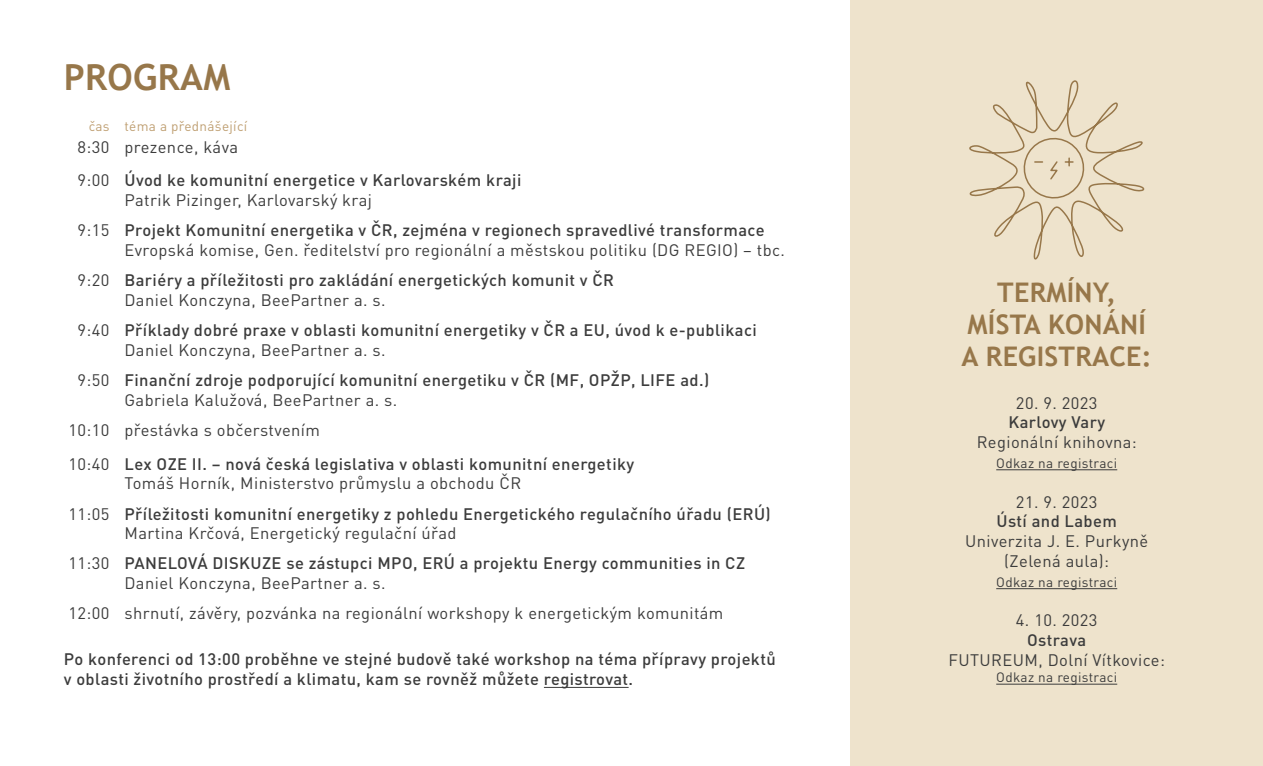
<style>
.page{position:relative;width:1263px;height:766px;background:#fff}
.page>*{position:absolute;margin:0;border:0;box-sizing:border-box;transform-origin:0 0}
.t1{font:700 36px "Trebuchet MS";letter-spacing:.01em;color:#97774a}
.t2{font:700 27px/32.4px "Trebuchet MS";letter-spacing:.01em;color:#97774a;text-align:center}
.t3{font:500 16.5px/19.8px "DIN Pro";letter-spacing:.025em;color:#3c3c3c}
.t4{font:16.5px/30px "DIN Pro";letter-spacing:.025em;color:#3c3c3c}
.t5{font:13.5px "DIN Pro";letter-spacing:.025em;color:#3c3c3c}
.t6{font:13.5px "DIN Pro";letter-spacing:.025em;color:#bf9f72}
.s1{font-weight:400}
.s2{font-weight:500}
</style>
<div class="page">
<div style="left:850px;top:0;width:413px;height:765px;background:#eee3cc"></div>
<hr style="left:544px;top:686px;width:85px;height:1px;background:#3c3c3c">
<hr style="left:996px;top:469px;width:121px;height:1px;background:#3c3c3c">
<hr style="left:996px;top:588px;width:121px;height:1px;background:#3c3c3c">
<hr style="left:996px;top:683px;width:121px;height:1px;background:#3c3c3c">
<svg style="left:969px;top:80px;width:176px;height:180px"></svg>
<h1 class="t1" style="left:64px;top:55px;width:168px">PROGRAM</h1>
<p class="t6" style="left:89px;top:116px;width:160px">čas téma a přednášející</p>
<p class="t3" style="left:78px;top:129px;width:445px;line-height:33.8px"><span class="s1">8:30 prezence, káva<br>9:00</span> Úvod ke komunitní energetice v Karlovarském kraji</p>
<p class="t3" style="left:78px;top:184px;width:688px;line-height:30px;text-indent:47px"><span class="s1">Patrik Pizinger, Karlovarský kraj<br>9:15</span> Projekt Komunitní energetika v ČR, zejména v regionech spravedlivé transformace</p>
<p class="t4" style="left:78px;top:234px;width:709px;text-indent:47px">Evropská komise, Gen. ředitelství pro regionální a městskou politiku (DG REGIO) – tbc.<br>9:20 <span class="s2">Bariéry a příležitosti pro zakládání energetických komunit v ČR</span></p>
<p class="t3" style="left:78px;top:284px;width:681px;line-height:30px;text-indent:47px"><span class="s1">Daniel Konczyna, BeePartner a. s.<br>9:40</span> Příklady dobré praxe v oblasti komunitní energetiky v ČR a EU, úvod k e-publikaci</p>
<p class="t3" style="left:78px;top:334px;width:633px;line-height:30px;text-indent:47px"><span class="s1">Daniel Konczyna, BeePartner a. s.<br>9:50</span> Finanční zdroje podporující komunitní energetiku v ČR (MF, OPŽP, LIFE ad.)</p>
<p class="t4" style="left:69px;top:384px;width:330px;text-indent:56px">Gabriela Kalužová, BeePartner a. s.<br>10:10 přestávka s občerstvením</p>
<p class="t3" style="left:124px;top:453px;width:511px;text-indent:-56px"><span class="s1">10:40</span> Lex OZE II. – nová česká legislativa v oblasti komunitní energetiky<br><span class="s1">Tomáš Horník, Ministerstvo průmyslu a obchodu ČR</span></p>
<p class="t3" style="left:124px;top:503px;width:648px;text-indent:-56px"><span class="s1">11:05</span> Příležitosti komunitní energetiky z pohledu Energetického regulačního úřadu (ERÚ)<br><span class="s1">Martina Krčová, Energetický regulační úřad</span></p>
<p class="t3" style="left:124px;top:552px;width:622px;text-indent:-56px"><span class="s1">11:30</span> PANELOVÁ DISKUZE se zástupci MPO, ERÚ a projektu Energy communities in CZ<br><span class="s1">Daniel Konczyna, BeePartner a. s.</span></p>
<p class="t4" style="left:69px;top:597px;width:656px">12:00 shrnutí, závěry, pozvánka na regionální workshopy k energetickým komunitám</p>
<p class="t3" style="left:64px;top:648px;width:713px">Po konferenci od 13:00 proběhne ve stejné budově také workshop na téma přípravy projektů v oblasti životního prostředí a klimatu, kam se rovněž můžete registrovat.</p>
<h2 class="t2" style="left:962px;top:275px;width:192px">TERMÍNY,<br>MÍSTA KONÁNÍ<br>A REGISTRACE:</h2>
<p class="t4" style="left:1016px;top:387px;width:83px">20. 9. 2023</p>
<p class="t3" style="left:1008px;top:411px;width:98px">Karlovy Vary</p>
<p class="t4" style="left:977px;top:426px;width:162px">Regionální knihovna:</p>
<p class="t5" style="left:996px;top:454px;width:123px">Odkaz na registraci</p>
<p class="t4" style="left:1016px;top:486px;width:83px">21. 9. 2023</p>
<p class="t3" style="left:996px;top:510px;width:122px">Ústí and Labem</p>
<p class="t4" style="left:965px;top:530px;width:185px;line-height:19.8px;text-align:center">Univerzita J. E. Purkyně (Zelená aula):</p>
<p class="t5" style="left:996px;top:572px;width:123px">Odkaz na registraci</p>
<p class="t4" style="left:1016px;top:604px;width:83px">4. 10. 2023</p>
<p class="t3" style="left:1027px;top:629px;width:61px">Ostrava</p>
<p class="t4" style="left:948px;top:644px;width:218px">FUTUREUM, Dolní Vítkovice:</p>
<p class="t5" style="left:996px;top:668px;width:123px">Odkaz na registraci</p>
</div>
